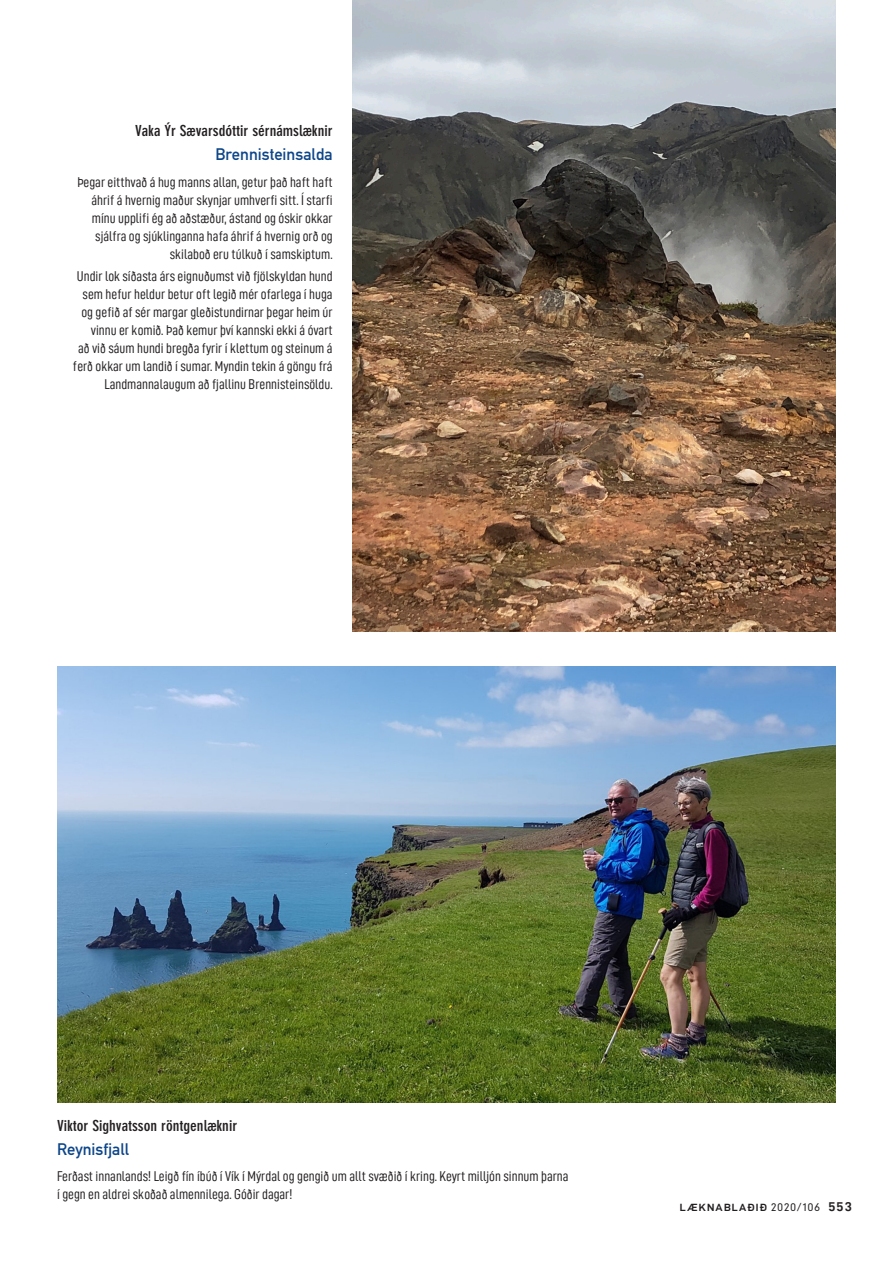
<style>
.page{position:relative;width:893px;height:1263px;background:#fff}
.page>*{position:absolute;margin:0;border:0;box-sizing:border-box;transform-origin:0 0}
.t1{font:16.5px "DIN Mittelschrift";color:#0c4589}
.t2{font:700 condensed 15px "DIN Neuzeit Grotesk";color:#231f20;scale:1.1 1}
.t3{font:14.25px/18px "D DIN Condensed";color:#231f20;text-align:right}
.t4{font:10.5px "D DIN Exp Bold";letter-spacing:.11em;color:#231f20}
.s1{font-family:"DIN Neuzeit Grotesk";font-weight:300}
.s2{font-size:12.75px}
</style>
<div class="page">
<img style="left:57px;top:666px;width:779px;height:437px">
<img style="left:353px;top:0;width:483px;height:631px">
<p class="t2" style="left:135px;top:122px;width:181px">Vaka Ýr Sævarsdóttir sérnámslæknir</p>
<p class="t1" style="left:215px;top:145px;width:119px">Brennisteinsalda</p>
<p class="t3" style="left:77px;top:172px;width:257px">Þegar eitthvað á hug manns allan, getur það haft haft áhrif á hvernig maður skynjar umhverfi sitt. Í starfi mínu upplifi ég að aðstæður, ástand og óskir okkar sjálfra og sjúklinganna hafa áhrif á hvernig orð og skilaboð eru túlkuð í samskiptum.</p>
<p class="t3" style="left:73px;top:267px;width:261px">Undir lok síðasta árs eignuðumst við fjölskyldan hund sem hefur heldur betur oft legið mér ofarlega í huga og gefið af sér margar gleðistundirnar þegar heim úr vinnu er komið. Það kemur því kannski ekki á óvart<br>að við sáum hundi bregða fyrir í klettum og steinum á ferð okkar um landið í sumar. Myndin tekin á göngu frá Landmannalaugum að fjallinu Brennisteinsöldu.</p>
<p class="t2" style="left:57px;top:1117px;width:165px">Viktor Sighvatsson röntgenlæknir</p>
<p class="t1" style="left:57px;top:1139px;width:73px">Reynisfjall</p>
<p class="t3" style="left:57px;top:1167px;width:513px;text-align:left">Ferðast innanlands! Leigð fín íbúð í Vík í Mýrdal og gengið um allt svæðið í kring. Keyrt milljón sinnum þarna í gegn en aldrei skoðað almennilega. Góðir dagar!</p>
<p class="t4" style="left:680px;top:1201px;width:173px">LÆKNABLAÐIÐ <span class="s1">2020/106</span> <span class="s2">553</span></p>
</div>
